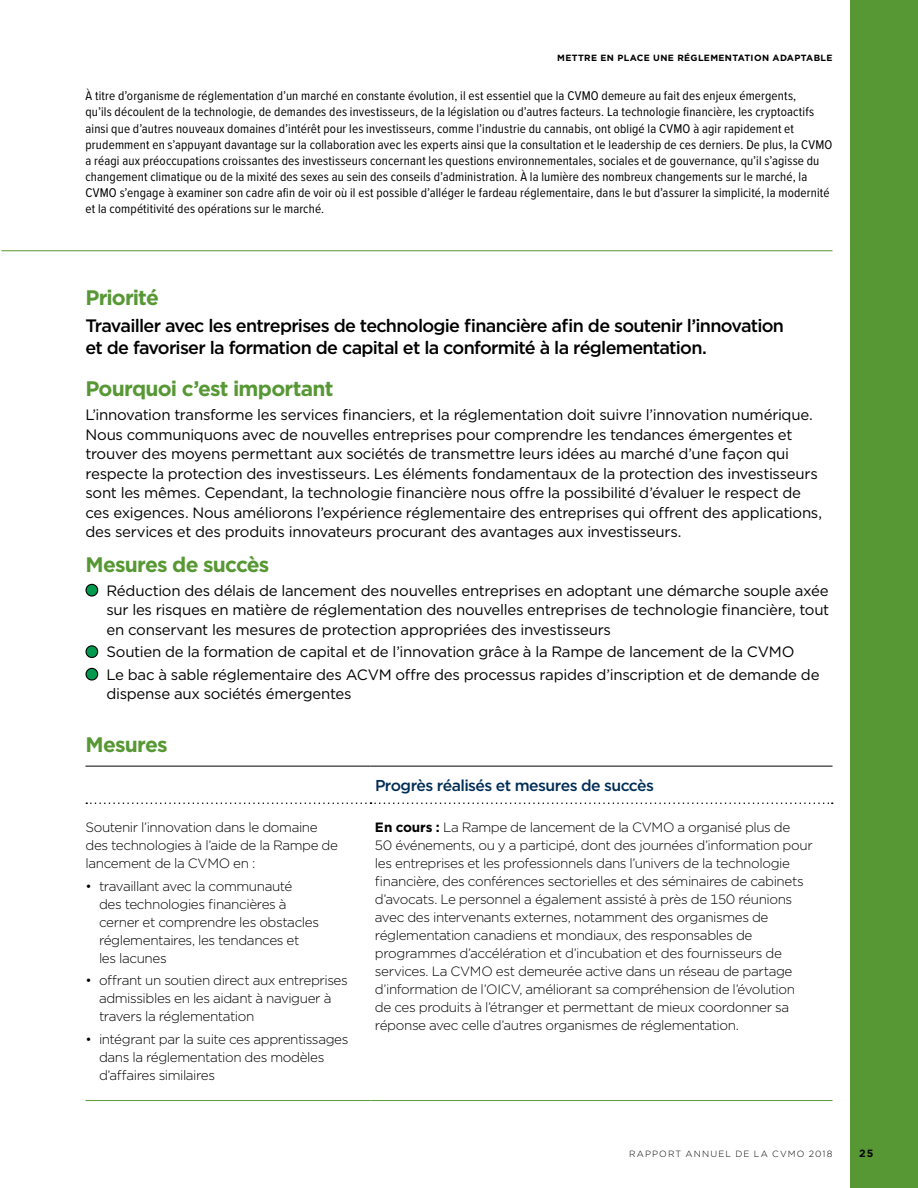
<style>
.page{position:relative;width:918px;height:1188px;background:#fff}
.page>*{position:absolute;margin:0;border:0;box-sizing:border-box;transform-origin:0 0}
.Table_header{font:700 21px "Gotham";letter-spacing:-.04em;color:#579835}
.Goals_Body{font:500 18px/22.5px "Gotham";letter-spacing:-.04em;color:#000}
.H3_Goals{font:500 15.75px "Gotham";letter-spacing:-.035em;color:#002d56}
.WhyItImportant_Body{font:15px/19.5px "Gotham";letter-spacing:-.02em;color:#000}
.SucessMeasures_green{font:15px/19.5px "Gotham";letter-spacing:-.02em;color:#000;text-align:justify}
.Table_Progress_Body{font:300 13.5px/18px "Gotham";letter-spacing:-.03em;color:#000}
.ActionPlan_Bullet_Le{font:300 13.5px/18px "Gotham";letter-spacing:-.03em;color:#000}
.Actions{font:300 13.5px/18px "Gotham";letter-spacing:-.025em;color:#000}
.Sidebar_Body_Goals{font:13.2px/16.2px "Proxima Nova Cond";letter-spacing:.01em;color:#000}
.t1{font:700 10.5px "Gotham";color:#000}
.t2{font:700 9px "Gotham";letter-spacing:.04em;color:#000}
.t3{font:300 9px "Gotham";letter-spacing:.125em;color:#000}
.s1{font-weight:700}
</style>
<div class="page">
<div style="left:850px;top:0;width:68px;height:1188px;background:#579835"></div>
<hr style="left:2px;top:250px;width:830px;height:1px;background:#579835">
<hr style="left:86px;top:1100px;width:284px;height:1px;background:#579835">
<hr style="left:370px;top:1100px;width:462px;height:1px;background:#579835">
<hr style="left:86px;top:766px;width:284px;height:1px;background:#000">
<hr style="left:370px;top:766px;width:462px;height:1px;background:#000">
<svg style="left:86px;top:802px;width:747px;height:2px"></svg>
<svg style="left:86px;top:584px;width:12px;height:13px"></svg>
<svg style="left:86px;top:645px;width:12px;height:13px"></svg>
<svg style="left:86px;top:668px;width:12px;height:13px"></svg>
<p class="t2" style="left:557px;top:52px;width:277px">METTRE EN PLACE UNE RÉGLEMENTATION ADAPTABLE</p>
<p class="Sidebar_Body_Goals" style="left:86px;top:87px;width:748px">À titre d’organisme de réglementation d’un marché en constante évolution, il est essentiel que la CVMO demeure au fait des enjeux émergents,<br>qu’ils découlent de la technologie, de demandes des investisseurs, de la législation ou d’autres facteurs. La technologie financière, les cryptoactifs ainsi que d’autres nouveaux domaines d’intérêt pour les investisseurs, comme l’industrie du cannabis, ont obligé la CVMO à agir rapidement et prudemment en s’appuyant davantage sur la collaboration avec les experts ainsi que la consultation et le leadership de ces derniers. De plus, la CVMO a réagi aux préoccupations croissantes des investisseurs concernant les questions environnementales, sociales et de gouvernance, qu’il s’agisse du changement climatique ou de la mixité des sexes au sein des conseils d’administration. À la lumière des nombreux changements sur le marché, la CVMO s’engage à examiner son cadre afin de voir où il est possible d’alléger le fardeau réglementaire, dans le but d’assurer la simplicité, la modernité et la compétitivité des opérations sur le marché.</p>
<h2 class="Table_header" style="left:86px;top:283px;width:75px">Priorité</h2>
<p class="Goals_Body" style="left:86px;top:314px;width:700px">Travailler avec les entreprises de technologie financière afin de soutenir l’innovation et de favoriser la formation de capital et la conformité à la réglementation.</p>
<h2 class="Table_header" style="left:86px;top:375px;width:249px">Pourquoi c’est important</h2>
<p class="WhyItImportant_Body" style="left:86px;top:405px;width:738px">L’innovation transforme les services financiers, et la réglementation doit suivre l’innovation numérique.<br>Nous communiquons avec de nouvelles entreprises pour comprendre les tendances émergentes et trouver des moyens permettant aux sociétés de transmettre leurs idées au marché d’une façon qui respecte la protection des investisseurs. Les éléments fondamentaux de la protection des investisseurs sont les mêmes. Cependant, la technologie financière nous offre la possibilité d’évaluer le respect de ces exigences. Nous améliorons l’expérience réglementaire des entreprises qui offrent des applications, des services et des produits innovateurs procurant des avantages aux investisseurs.</p>
<h2 class="Table_header" style="left:86px;top:550px;width:185px">Mesures de succès</h2>
<p class="SucessMeasures_green" style="left:106px;top:580px;width:724px">Réduction des délais de lancement des nouvelles entreprises en adoptant une démarche souple axée sur les risques en matière de réglementation des nouvelles entreprises de technologie financière, tout en conservant les mesures de protection appropriées des investisseurs</p>
<p class="SucessMeasures_green" style="left:106px;top:642px;width:689px">Soutien de la formation de capital et de l’innovation grâce à la Rampe de lancement de la CVMO</p>
<p class="SucessMeasures_green" style="left:106px;top:664px;width:715px">Le bac à sable réglementaire des ACVM offre des processus rapides d’inscription et de demande de dispense aux sociétés émergentes</p>
<p class="Table_header" style="left:86px;top:730px;width:84px">Mesures</p>
<p class="Actions" style="left:86px;top:818px;width:254px">Soutenir l’innovation dans le domaine des technologies à l’aide de la Rampe de lancement de la CVMO en :</p>
<p class="ActionPlan_Bullet_Le" style="left:99px;top:876px;width:222px;text-indent:-14px">• travaillant avec la communauté<br>des technologies financières à cerner et comprendre les obstacles réglementaires, les tendances et les lacunes</p>
<p class="ActionPlan_Bullet_Le" style="left:99px;top:971px;width:250px;text-indent:-14px">• offrant un soutien direct aux entreprises admissibles en les aidant à naviguer à travers la réglementation</p>
<p class="ActionPlan_Bullet_Le" style="left:99px;top:1029px;width:251px;text-indent:-14px">• intégrant par la suite ces apprentissages dans la réglementation des modèles d’affaires similaires</p>
<p class="H3_Goals" style="left:375px;top:775px;width:281px">Progrès réalisés et mesures de succès</p>
<p class="Table_Progress_Body" style="left:375px;top:818px;width:439px"><span class="s1">En cours :</span> La Rampe de lancement de la CVMO a organisé plus de<br>50 événements, ou y a participé, dont des journées d’information pour les entreprises et les professionnels dans l’univers de la technologie financière, des conférences sectorielles et des séminaires de cabinets d’avocats. Le personnel a également assisté à près de 150 réunions avec des intervenants externes, notamment des organismes de réglementation canadiens et mondiaux, des responsables de programmes d’accélération et d’incubation et des fournisseurs de services. La CVMO est demeurée active dans un réseau de partage d’information de l’OICV, améliorant sa compréhension de l’évolution de ces produits à l’étranger et permettant de mieux coordonner sa réponse avec celle d’autres organismes de réglementation.</p>
<p class="t3" style="left:629px;top:1148px;width:205px">RAPPORT ANNUEL DE LA CVMO 2018</p>
<p class="t1" style="left:859px;top:1146px;width:16px">25</p>
</div>
